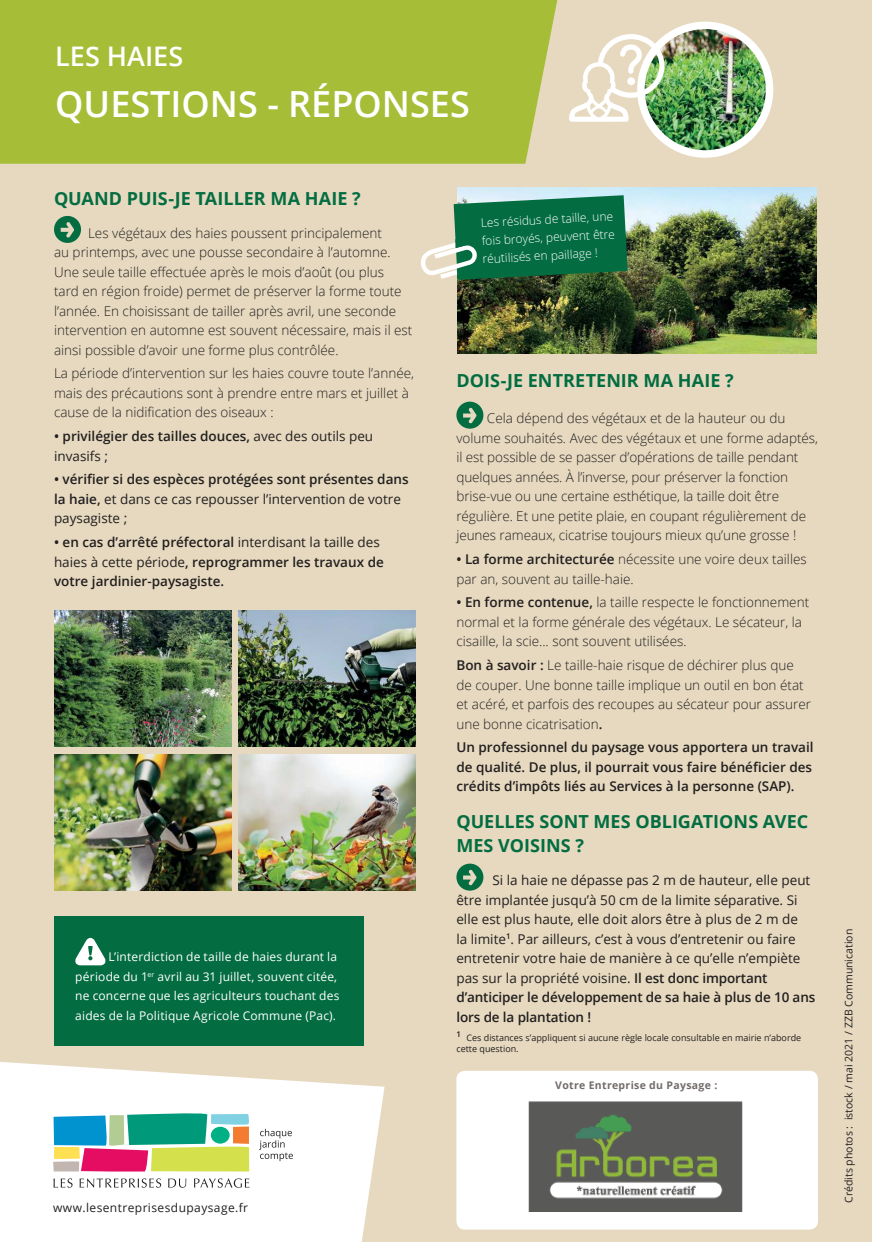
<style>
.page{position:relative;width:872px;height:1242px;background:#e6d9bf}
.page>*{position:absolute;margin:0;border:0;box-sizing:border-box;transform-origin:0 0}
.t1{font:600 36px "Open Sans";color:#fff}
.t2{font:600 27px "Open Sans";color:#fff}
.t3{font:700 18px/24px "Open Sans";color:#036d41}
.t4{font:300 13.5px/19.5px "Open Sans";color:#221f1f}
.t5{font:600 13.5px/19.5px "Open Sans";color:#221f1f}
.t6{font:13.5px/19.5px "Open Sans";color:#221f1f}
.t7{font:12px/19.5px "Open Sans";letter-spacing:.015em;color:#fff}
.t8{font:300 12px/18px "Open Sans";color:#fff;text-align:justify}
.t9{font:12px "Open Sans";letter-spacing:.035em;color:#221f1f}
.t10{font:10.5px "Open Sans";color:#221f1f}
.t11{font:700 10.5px "Open Sans";letter-spacing:.03em;color:#726c6a}
.t12{font:9px/10.5px "Open Sans";color:#221f1f}
.t13{font:600 7.8px "Open Sans";color:#221f1f}
.s1{font-weight:400}
.s2{font-weight:600}
</style>
<div class="page">
<div style="left:0;top:0;width:557px;height:164px;background:#a6bd38"></div>
<svg style="left:0;top:1062px;width:384px;height:180px;background:#fbfaf7"></svg>
<svg style="left:54px;top:1178px;width:19px;height:9px"></svg>
<svg style="left:80px;top:1178px;width:81px;height:9px"></svg>
<svg style="left:168px;top:1178px;width:18px;height:9px"></svg>
<svg style="left:194px;top:1178px;width:55px;height:9px"></svg>
<svg style="left:53px;top:1111px;width:197px;height:61px;background:#95af97"></svg>
<div style="left:211px;top:1126px;width:19px;height:17px;background:#00b085;border-radius:50%"></div>
<svg style="left:259px;top:1128px;width:34px;height:33px"></svg>
<svg style="left:456px;top:863px;width:27px;height:27px"></svg>
<svg style="left:456px;top:402px;width:27px;height:27px"></svg>
<div style="left:456px;top:1070px;width:362px;height:159px;background:#fff;border-radius:9px"></div>
<svg style="left:54px;top:216px;width:27px;height:27px"></svg>
<div style="left:54px;top:916px;width:310px;height:130px;background:#036d41"></div>
<svg style="left:75px;top:938px;width:31px;height:27px"></svg>
<img style="left:54px;top:754px;width:177px;height:136px">
<img style="left:54px;top:610px;width:177px;height:136px">
<img style="left:238px;top:610px;width:177px;height:136px">
<img style="left:238px;top:754px;width:177px;height:136px">
<img style="left:458px;top:187px;width:359px;height:166px">
<svg style="left:420px;top:195px;width:207px;height:85px;background:#3b8762"></svg>
<img style="left:646px;top:25px;width:123px;height:124px">
<div style="left:637px;top:22px;width:136px;height:136px;border:8px solid #fff;border-radius:50%"></div>
<svg style="left:569px;top:34px;width:95px;height:88px"></svg>
<img style="left:528px;top:1101px;width:215px;height:110px">
<h2 class="t2" style="left:55px;top:46px;width:129px">LES HAIES</h2>
<h1 class="t1" style="left:55px;top:90px;width:416px">QUESTIONS - RÉPONSES</h1>
<h3 class="t3" style="left:54px;top:189px;width:308px">QUAND PUIS-JE TAILLER MA HAIE ?</h3>
<p class="t4" style="left:54px;top:224px;width:360px;text-indent:34px">Les végétaux des haies poussent principalement<br>au printemps, avec une pousse secondaire à l’automne.<br>Une seule taille effectuée après le mois d’août (ou plus<br>tard en région froide) permet de préserver la forme toute l’année. En choisissant de tailler après avril, une seconde intervention en automne est souvent nécessaire, mais il est ainsi possible d’avoir une forme plus contrôlée.</p>
<p class="t4" style="left:54px;top:365px;width:361px">La période d’intervention sur les haies couvre toute l’année, mais des précautions sont à prendre entre mars et juillet à cause de la nidification des oiseaux :</p>
<p class="t5" style="left:54px;top:428px;width:321px">• privilégier des tailles douces, <span class="s1">avec des outils peu invasifs ;</span></p>
<p class="t5" style="left:54px;top:469px;width:356px">• vérifier si des espèces protégées sont présentes dans la haie, <span class="s1">et dans ce cas repousser l’intervention de votre paysagiste ;</span></p>
<p class="t5" style="left:54px;top:534px;width:331px">• en cas d’arrêté préfectoral <span class="s1">interdisant la taille des haies à cette période</span>, reprogrammer les travaux de votre jardinier-paysagiste.</p>
<p class="t7" style="left:75px;top:948px;width:266px;text-indent:33px">L’interdiction de taille de haies durant la période du 1<sup>er</sup> avril au 31 juillet, souvent citée, ne concerne que les agriculteurs touchant des aides de la Politique Agricole Commune (Pac).</p>
<p class="t9" style="left:53px;top:1203px;width:196px">www.lesentreprisesdupaysage.fr</p>
<p class="t8" style="left:480px;top:215px;width:135px;rotate:-3deg">Les résidus de taille, une fois broyés, peuvent être réutilisés en paillage !</p>
<h3 class="t3" style="left:456px;top:370px;width:279px">DOIS-JE ENTRETENIR MA HAIE ?</h3>
<p class="t4" style="left:456px;top:410px;width:363px;text-indent:31px">Cela dépend des végétaux et de la hauteur ou du volume souhaités. Avec des végétaux et une forme adaptés, il est possible de se passer d’opérations de taille pendant quelques années. À l’inverse, pour préserver la fonction brise-vue ou une certaine esthétique, la taille doit être régulière. Et une petite plaie, en coupant régulièrement de jeunes rameaux, cicatrise toujours mieux qu’une grosse !</p>
<p class="t4" style="left:456px;top:551px;width:352px"><span class="s2">• La forme architecturée</span> nécessite une voire deux tailles par an, souvent au taille-haie.</p>
<p class="t4" style="left:456px;top:594px;width:354px"><span class="s2">• En forme contenue,</span> la taille respecte le fonctionnement normal et la forme générale des végétaux. Le sécateur, la cisaille, la scie... sont souvent utilisées.</p>
<p class="t4" style="left:456px;top:657px;width:356px"><span class="s2">Bon à savoir :</span> Le taille-haie risque de déchirer plus que de couper. Une bonne taille implique un outil en bon état et acéré, et parfois des recoupes au sécateur pour assurer une bonne cicatrisation<span class="s2">.</span></p>
<p class="t5" style="left:456px;top:739px;width:359px;text-align:justify">Un professionnel du paysage vous apportera un travail de qualité. De plus, il pourrait vous faire bénéficier des crédits d’impôts liés au Services à la personne (SAP).</p>
<h3 class="t3" style="left:456px;top:811px;width:353px">QUELLES SONT MES OBLIGATIONS AVEC<br>MES VOISINS ?</h3>
<p class="t6" style="left:456px;top:872px;width:360px;text-indent:36px">Si la haie ne dépasse pas 2 m de hauteur, elle peut être implantée jusqu’à 50 cm de la limite séparative. Si elle est plus haute, elle doit alors être à plus de 2 m de<br>la limite<sup>1</sup>. Par ailleurs, c’est à vous d’entretenir ou faire entretenir votre haie de manière à ce qu’elle n’empiète pas sur la propriété voisine. <span class="s2">Il est donc important d’anticiper le développement de sa haie à plus de 10 ans lors de la plantation !</span></p>
<p class="t13" style="left:456px;top:1031px;width:6px">1</p>
<p class="t12" style="left:456px;top:1033px;width:346px;text-indent:10px">Ces distances s’appliquent si aucune règle locale consultable en mairie n’aborde cette question.</p>
<p class="t11" style="left:555px;top:1080px;width:164px">Votre Entreprise du Paysage :</p>
<p class="t10" style="left:844px;top:1203px;width:276px;rotate:-90deg">Crédits photos : istock / mai 2021 / ZZB Communication</p>
</div>
